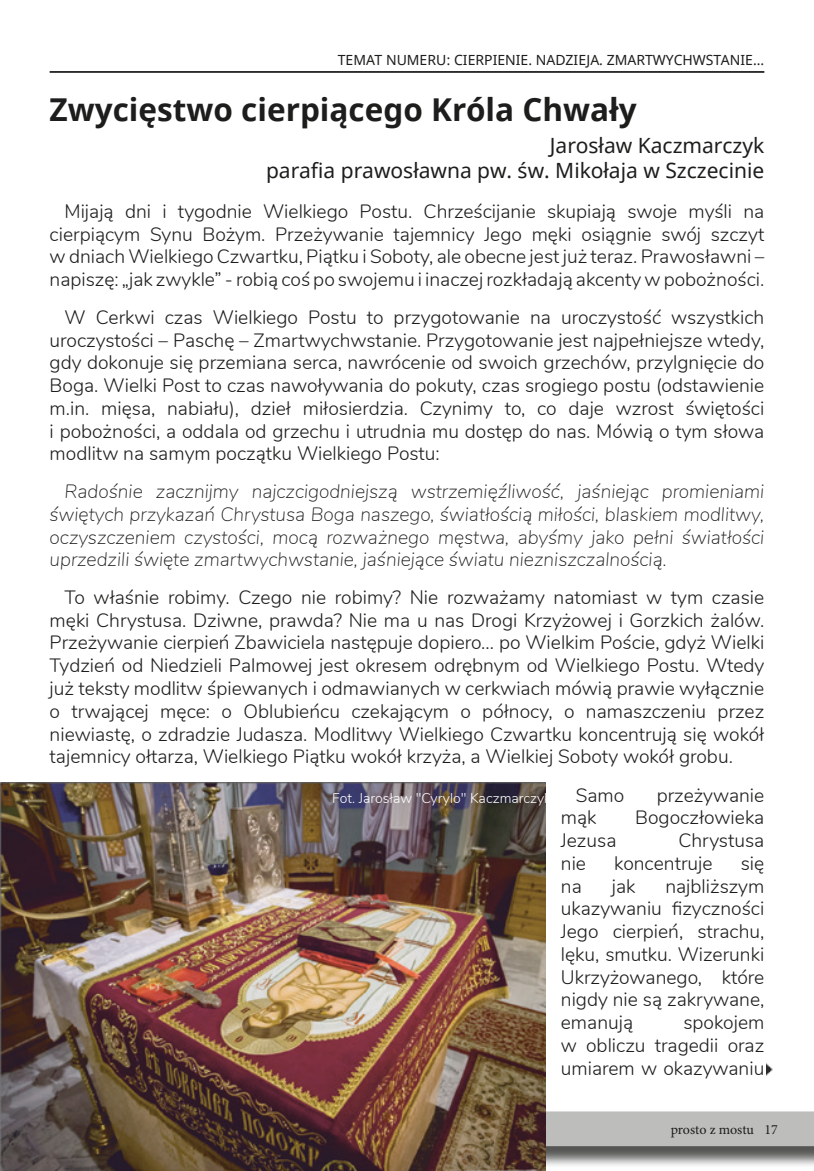
<style>
.page{position:relative;width:814px;height:1171px;background:#fff}
.page>*{position:absolute;margin:0;border:0;box-sizing:border-box;transform-origin:0 0}
.t1{font:700 31.5px "Noto Sans";color:#1d1d1b}
.t2{font:21px/25.2px "Noto Sans";color:#1d1d1b;text-align:right}
.t3{font:300 19.25px/22.8px "Nunito";color:#1d1d1b;text-align:justify}
.t4{font:italic 200 19.25px/22.8px "Nunito";color:#1d1d1b;text-align:justify}
.t5{font:14px "Noto Sans";color:#1d1d1b}
.t6{font:300 14px "Nunito";color:#fff}
.t7{font:14px "Minion Pro";letter-spacing:-.005em;color:#1d1d1b}
</style>
<div class="page">
<div style="left:0;top:1114px;width:814px;height:54px;background:#1d1d1b;opacity:.75"></div>
<div style="left:546px;top:1111px;width:268px;height:35px;background:#bdbdbc"></div>
<hr style="left:50px;top:71px;width:714px;height:2px;background:#1d1d1b">
<img style="left:0;top:782px;width:546px;height:389px">
<svg style="left:766px;top:1063px;width:6px;height:12px"></svg>
<p class="t5" style="left:338px;top:50px;width:428px">TEMAT NUMERU: CIERPIENIE. NADZIEJA. ZMARTWYCHWSTANIE...</p>
<h1 class="t1" style="left:50px;top:87px;width:588px">Zwycięstwo cierpiącego Króla Chwały</h1>
<p class="t2" style="left:266px;top:133px;width:500px">Jarosław Kaczmarczyk<br>parafia prawosławna pw. św. Mikołaja w Szczecinie</p>
<p class="t3" style="left:50px;top:199px;width:716px;text-indent:15px">Mijają dni i tygodnie Wielkiego Postu. Chrześcijanie skupiają swoje myśli na cierpiącym Synu Bożym. Przeżywanie tajemnicy Jego męki osiągnie swój szczyt w dniach Wielkiego Czwartku, Piątku i Soboty, ale obecne jest już teraz. Prawosławni – napiszę: „jak zwykle” - robią coś po swojemu i inaczej rozkładają akcenty w pobożności.</p>
<p class="t3" style="left:50px;top:305px;width:716px;text-indent:15px">W Cerkwi czas Wielkiego Postu to przygotowanie na uroczystość wszystkich uroczystości – Paschę – Zmartwychwstanie. Przygotowanie jest najpełniejsze wtedy, gdy dokonuje się przemiana serca, nawrócenie od swoich grzechów, przylgnięcie do Boga. Wielki Post to czas nawoływania do pokuty, czas srogiego postu (odstawienie m.in. mięsa, nabiału), dzieł miłosierdzia. Czynimy to, co daje wzrost świętości i pobożności, a oddala od grzechu i utrudnia mu dostęp do nas. Mówią o tym słowa modlitw na samym początku Wielkiego Postu:</p>
<p class="t4" style="left:50px;top:479px;width:716px;text-indent:15px">Radośnie zacznijmy najczcigodniejszą wstrzemięźliwość, jaśniejąc promieniami świętych przykazań Chrystusa Boga naszego, światłością miłości, blaskiem modlitwy, oczyszczeniem czystości, mocą rozważnego męstwa, abyśmy jako pełni światłości uprzedzili święte zmartwychwstanie, jaśniejące światu niezniszczalnością.</p>
<p class="t3" style="left:50px;top:585px;width:716px;text-indent:15px">To właśnie robimy. Czego nie robimy? Nie rozważamy natomiast w tym czasie męki Chrystusa. Dziwne, prawda? Nie ma u nas Drogi Krzyżowej i Gorzkich żalów.<br>Przeżywanie cierpień Zbawiciela następuje dopiero... po Wielkim Poście, gdyż Wielki Tydzień od Niedzieli Palmowej jest okresem odrębnym od Wielkiego Postu. Wtedy już teksty modlitw śpiewanych i odmawianych w cerkwiach mówią prawie wyłącznie o trwającej męce: o Oblubieńcu czekającym o północy, o namaszczeniu przez niewiastę, o zdradzie Judasza. Modlitwy Wielkiego Czwartku koncentrują się wokół tajemnicy ołtarza, Wielkiego Piątku wokół krzyża, a Wielkiej Soboty wokół grobu.</p>
<p class="t6" style="left:332px;top:788px;width:220px">Fot. Jarosław "Cyrylo" Kaczmarczyk</p>
<p class="t3" style="left:575px;top:782px;width:50px">Samo</p>
<p class="t3" style="left:656px;top:782px;width:109px">przeżywanie</p>
<p class="t3" style="left:561px;top:805px;width:37px">mąk</p>
<p class="t3" style="left:635px;top:805px;width:131px">Bogoczłowieka</p>
<p class="t3" style="left:561px;top:828px;width:57px">Jezusa</p>
<p class="t3" style="left:678px;top:828px;width:87px">Chrystusa</p>
<p class="t3" style="left:561px;top:851px;width:27px">nie</p>
<p class="t3" style="left:614px;top:851px;width:100px">koncentruje</p>
<p class="t3" style="left:740px;top:851px;width:25px">się</p>
<p class="t3" style="left:561px;top:873px;width:22px">na</p>
<p class="t3" style="left:611px;top:873px;width:25px">jak</p>
<p class="t3" style="left:561px;top:873px;width:205px;text-indent:104px">najbliższym ukazywaniu fizyczności Jego cierpień, strachu, lęku, smutku. Wizerunki Ukrzyżowanego, które nigdy nie są zakrywane, emanują</p>
<p class="t3" style="left:561px;top:1010px;width:205px;text-indent:122px">spokojem w obliczu tragedii oraz umiarem w okazywaniu</p>
<p class="t7" style="left:670px;top:1120px;width:109px">prosto z mostu 17</p>
</div>
